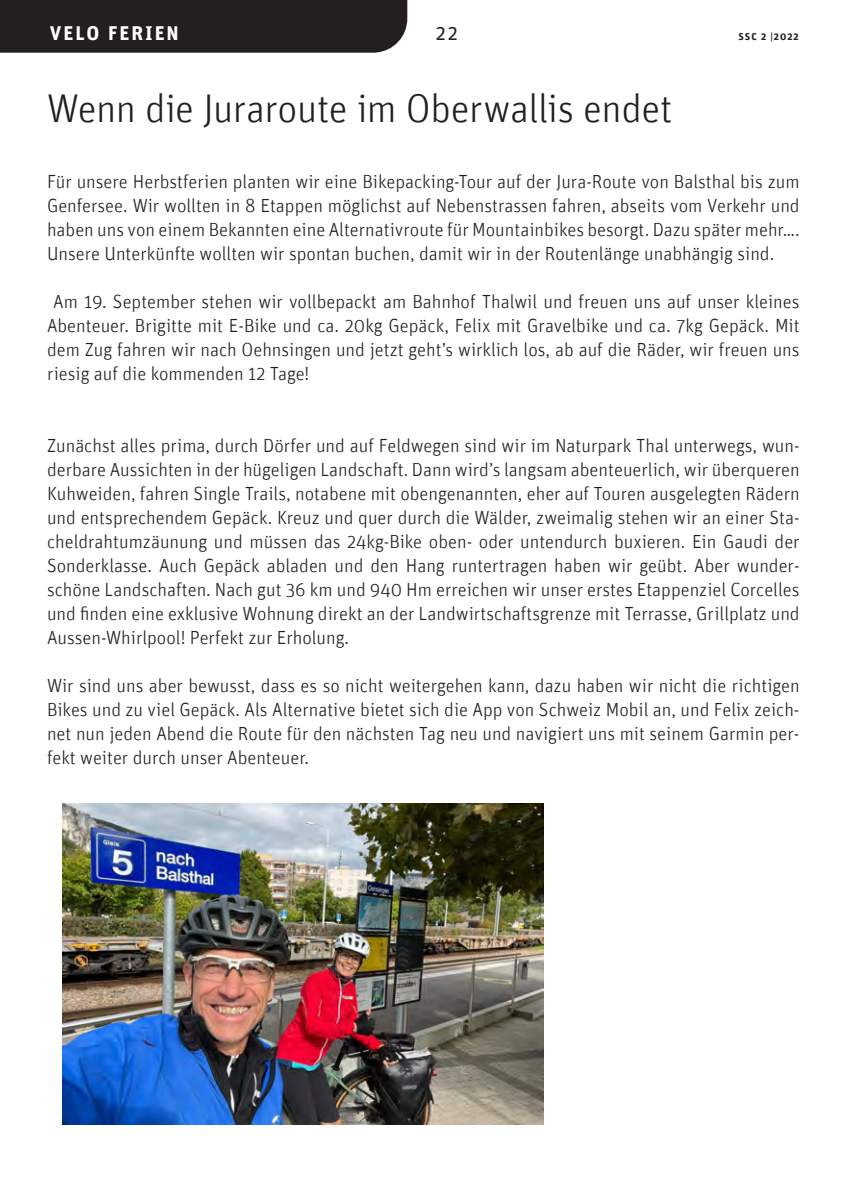
<style>
.page{position:relative;width:843px;height:1194px;background:#fff}
.page>*{position:absolute;margin:0;border:0;box-sizing:border-box;transform-origin:0 0}
.t1{font:300 40px "Unit";letter-spacing:-.015em;color:#231f20}
.t2{font:700 20px "Unit";letter-spacing:.1em;color:#fff}
.t3{font:20px "Unit";color:#231f20}
.t4{font:300 19px/24px "Unit";color:#231f20;text-align:justify}
.t5{font:700 10px "Unit";letter-spacing:.1em;color:#231f20}
</style>
<div class="page">
<img style="left:63px;top:804px;width:480px;height:320px">
<div style="left:0;top:0;width:407px;height:53px;background:#231f20"></div>
<p class="t2" style="left:50px;top:21px;width:130px">VELO FERIEN</p>
<p class="t3" style="left:435px;top:21px;width:24px">22</p>
<p class="t5" style="left:738px;top:30px;width:62px">SSC 2 |2022</p>
<h1 class="t1" style="left:47px;top:86px;width:626px">Wenn die Juraroute im Oberwallis endet</h1>
<p class="t4" style="left:47px;top:169px;width:754px">Für unsere Herbstferien planten wir eine Bikepacking-Tour auf der Jura-Route von Balsthal bis zum Genfersee. Wir wollten in 8 Etappen möglichst auf Nebenstrassen fahren, abseits vom Verkehr und haben uns von einem Bekannten eine Alternativroute für Mountainbikes besorgt. Dazu später mehr….<br>Unsere Unterkünfte wollten wir spontan buchen, damit wir in der Routenlänge unabhängig sind.</p>
<p class="t4" style="left:47px;top:289px;width:754px;text-indent:6px">Am 19. September stehen wir vollbepackt am Bahnhof Thalwil und freuen uns auf unser kleines Abenteuer. Brigitte mit E-Bike und ca. 20kg Gepäck, Felix mit Gravelbike und ca. 7kg Gepäck. Mit dem Zug fahren wir nach Oehnsingen und jetzt geht’s wirklich los, ab auf die Räder, wir freuen uns riesig auf die kommenden 12 Tage!</p>
<p class="t4" style="left:47px;top:433px;width:754px">Zunächst alles prima, durch Dörfer und auf Feldwegen sind wir im Naturpark Thal unterwegs, wun&shy;derbare Aussichten in der hügeligen Landschaft. Dann wird’s langsam abenteuerlich, wir überqueren Kuhweiden, fahren Single Trails, notabene mit obengenannten, eher auf Touren ausgelegten Rädern und entsprechendem Gepäck. Kreuz und quer durch die Wälder, zweimalig stehen wir an einer Sta&shy;cheldrahtumzäunung und müssen das 24kg-Bike oben- oder untendurch buxieren. Ein Gaudi der Sonderklasse. Auch Gepäck abladen und den Hang runtertragen haben wir geübt. Aber wunder&shy;schöne Landschaften. Nach gut 36 km und 940 Hm erreichen wir unser erstes Etappenziel Corcelles und finden eine exklusive Wohnung direkt an der Landwirtschaftsgrenze mit Terrasse, Grillplatz und Aussen-Whirlpool! Perfekt zur Erholung.</p>
<p class="t4" style="left:47px;top:673px;width:754px">Wir sind uns aber bewusst, dass es so nicht weitergehen kann, dazu haben wir nicht die richtigen Bikes und zu viel Gepäck. Als Alternative bietet sich die App von Schweiz Mobil an, und Felix zeich&shy;net nun jeden Abend die Route für den nächsten Tag neu und navigiert uns mit seinem Garmin per&shy;fekt weiter durch unser Abenteuer.</p>
</div>
